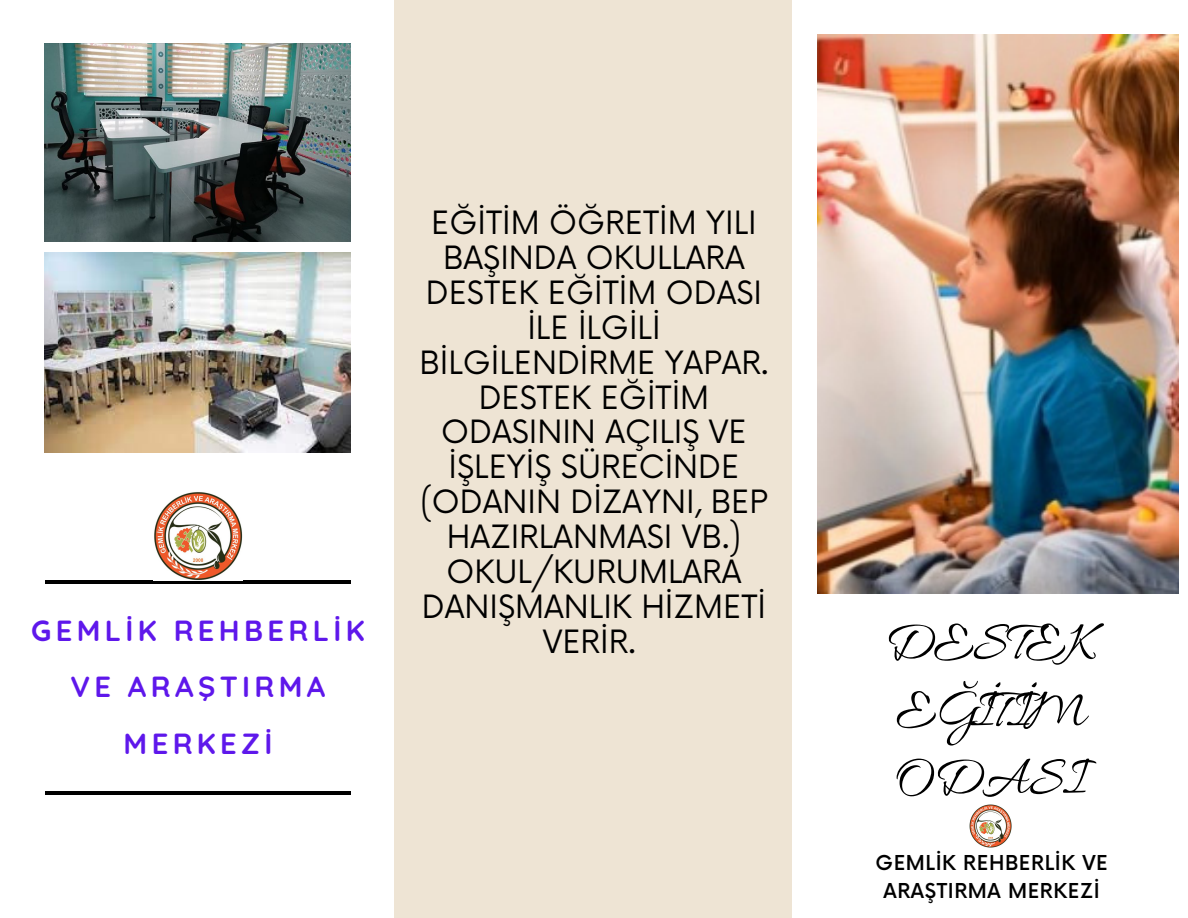
<style>
.page{position:relative;width:1188px;height:918px;background:#fff}
.page>*{position:absolute;margin:0;border:0;box-sizing:border-box;transform-origin:0 0}
.t1{font:55.8px/67.5px "Allura";color:#000}
.t2{font:31.2px/34.8px "Now";color:#000;text-align:center}
.t3{font:700 28.95px/56.2px "Quicksand";letter-spacing:.15em;color:#5e17eb;text-align:center}
.t4{font:500 19.95px/28.2px "Now";letter-spacing:.03em;color:#000;text-align:center}
</style>
<div class="page">
<div style="left:395px;top:0;width:397px;height:918px;background:#eee4d4"></div>
<img style="left:45px;top:44px;width:306px;height:198px">
<img style="left:45px;top:253px;width:306px;height:199px">
<hr style="left:45px;top:791px;width:306px;height:3px;background:#000">
<hr style="left:45px;top:580px;width:306px;height:4px;background:#000">
<img style="left:817px;top:34px;width:361px;height:559px">
<img style="left:969px;top:805px;width:43px;height:43px">
<img style="left:154px;top:492px;width:88px;height:88px">
<p class="t3" style="left:31px;top:602px;width:335px">GEMLİK REHBERLİK<br>VE ARAŞTIRMA<br>MERKEZİ</p>
<p class="t2" style="left:419px;top:207px;width:351px">EĞİTİM ÖĞRETİM YILI<br>BAŞINDA OKULLARA<br>DESTEK EĞİTİM ODASI<br>İLE İLGİLİ<br>BİLGİLENDİRME YAPAR.<br>DESTEK EĞİTİM<br>ODASININ AÇILIŞ VE<br>İŞLEYİŞ SÜRECİNDE (ODANIN DİZAYNI, BEP<br>HAZIRLANMASI VB.)<br>OKUL/KURUMLARA<br>DANIŞMANLIK HİZMETİ<br>VERİR.</p>
<h1 class="t1" style="left:884px;top:613px;width:213px">DESTEK<br>EĞİTİM<br>ODASI</h1>
<p class="t4" style="left:875px;top:850px;width:234px">GEMLİK REHBERLİK VE<br>ARAŞTIRMA MERKEZİ</p>
</div>
